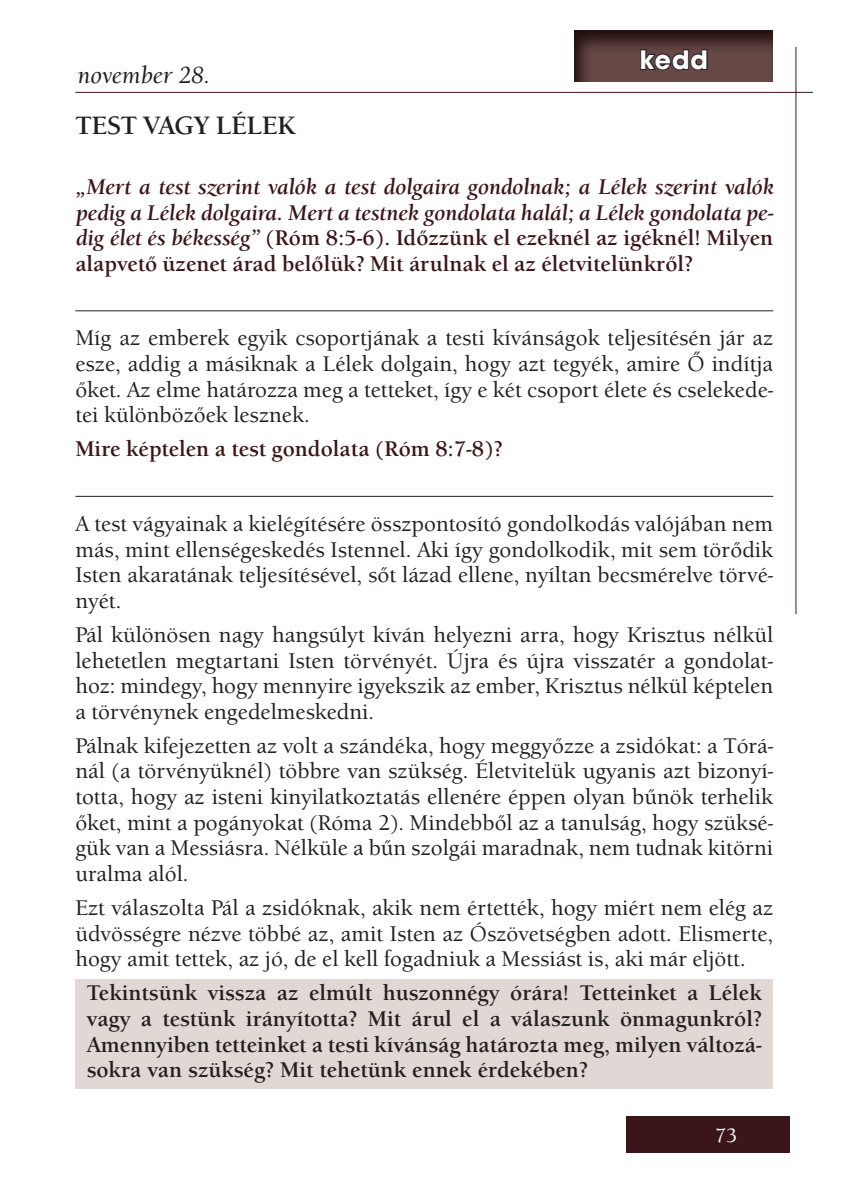
<style>
.page{position:relative;width:843px;height:1194px;background:#fff}
.page>*{position:absolute;margin:0;border:0;box-sizing:border-box;transform-origin:0 0}
.t1{font:700 28px "Avant Gar Got Itc TEE";color:#fff}
.t2{font:700 26px "Berkeley Old Sty Itc TEE";color:#231f20}
.t3{font:italic 500 24px "Berkeley Old Sty Itc TEE";color:#231f20}
.t4{font:500 22px/25.6px "Berkeley Old Sty Itc TEE";color:#231f20;text-align:justify}
.t5{font:italic 700 22px/25.6px "Berkeley Old Sty Itc TEE";color:#3b1519;text-align:justify}
.t6{font:700 22px/25.6px "Berkeley Old Sty Itc TEE";color:#231f20;text-align:justify}
.t7{font:700 22px "Berkeley Old Sty Itc TEE";color:#3b1519}
.t8{font:500 20px "Berkeley Old Sty Itc TEE";color:#fff}
.s1{font-style:normal}
</style>
<div class="page">
<div style="left:626px;top:1116px;width:164px;height:37px;background:#3b1519"></div>
<hr style="left:75px;top:92px;width:737px;height:1px;background:#3b1519">
<hr style="left:795px;top:47px;width:1px;height:567px;background:#3b1519">
<div style="left:75px;top:979px;width:698px;height:109px;background:#e1d8d5"></div>
<svg style="left:574px;top:30px;width:199px;height:52px;background:#513736"></svg>
<svg style="left:639px;top:48px;width:69px;height:24px;background:#483635"></svg>
<hr style="left:75px;top:310px;width:698px;height:1px;background:#231f20">
<hr style="left:75px;top:496px;width:698px;height:1px;background:#231f20">
<p class="t3" style="left:77px;top:61px;width:134px">november 28.</p>
<p class="t2" style="left:75px;top:110px;width:222px">TEST VAGY LÉLEK</p>
<p class="t1" style="left:639px;top:42px;width:70px">kedd</p>
<p class="t5" style="left:75px;top:174px;width:700px">„Mert a test szerint valók a test dolgaira gondolnak; a Lélek szerint valók pedig a Lélek dolgaira. Mert a testnek gondolata halál; a Lélek gondolata pe&shy;dig élet és békesség” <span class="s1">(Róm 8:5-6). Időzzünk el ezeknél az igéknél! Milyen alapvető üzenet árad belőlük? Mit árulnak el az életvitelünkről?</span></p>
<p class="t4" style="left:75px;top:325px;width:699px">Míg az emberek egyik csoportjának a testi kívánságok teljesítésén jár az esze, addig a másiknak a Lélek dolgain, hogy azt tegyék, amire Ő indítja őket. Az elme határozza meg a tetteket, így e két csoport élete és cselekede&shy;tei különbözőek lesznek.</p>
<p class="t7" style="left:75px;top:436px;width:429px">Mire képtelen a test gondolata (Róm 8:7-8)?</p>
<p class="t4" style="left:75px;top:511px;width:699px">A test vágyainak a kielégítésére összpontosító gondolkodás valójában nem más, mint ellenségeskedés Istennel. Aki így gondolkodik, mit sem törődik Isten akaratának teljesítésével, sőt lázad ellene, nyíltan becsmérelve törvé&shy;nyét.</p>
<p class="t4" style="left:75px;top:622px;width:699px">Pál különösen nagy hangsúlyt kíván helyezni arra, hogy Krisztus nélkül lehetetlen megtartani Isten törvényét. Újra és újra visszatér a gondolat&shy;hoz: mindegy, hogy mennyire igyekszik az ember, Krisztus nélkül képtelen a törvénynek engedelmeskedni.</p>
<p class="t4" style="left:75px;top:733px;width:699px">Pálnak kifejezetten az volt a szándéka, hogy meggyőzze a zsidókat: a Tórá&shy;nál (a törvényüknél) többre van szükség. Életvitelük ugyanis azt bizonyí&shy;totta, hogy az isteni kinyilatkoztatás ellenére éppen olyan bűnök terhelik őket, mint a pogányokat (Róma 2). Mindebből az a tanulság, hogy szüksé&shy;gük van a Messiásra. Nélküle a bűn szolgái maradnak, nem tudnak kitörni uralma alól.</p>
<p class="t4" style="left:75px;top:895px;width:699px">Ezt válaszolta Pál a zsidóknak, akik nem értették, hogy miért nem elég az üdvösségre nézve többé az, amit Isten az Ószövetségben adott. Elismerte, hogy amit tettek, az jó, de el kell fogadniuk a Messiást is, aki már eljött.</p>
<p class="t6" style="left:87px;top:980px;width:676px">Tekintsünk vissza az elmúlt huszonnégy órára! Tetteinket a Lélek vagy a testünk irányította? Mit árul el a válaszunk önmagunkról?<br>Amennyiben tetteinket a testi kívánság határozta meg, milyen változá&shy;sokra van szükség? Mit tehetünk ennek érdekében?</p>
<p class="t8" style="left:715px;top:1124px;width:24px">73</p>
</div>
